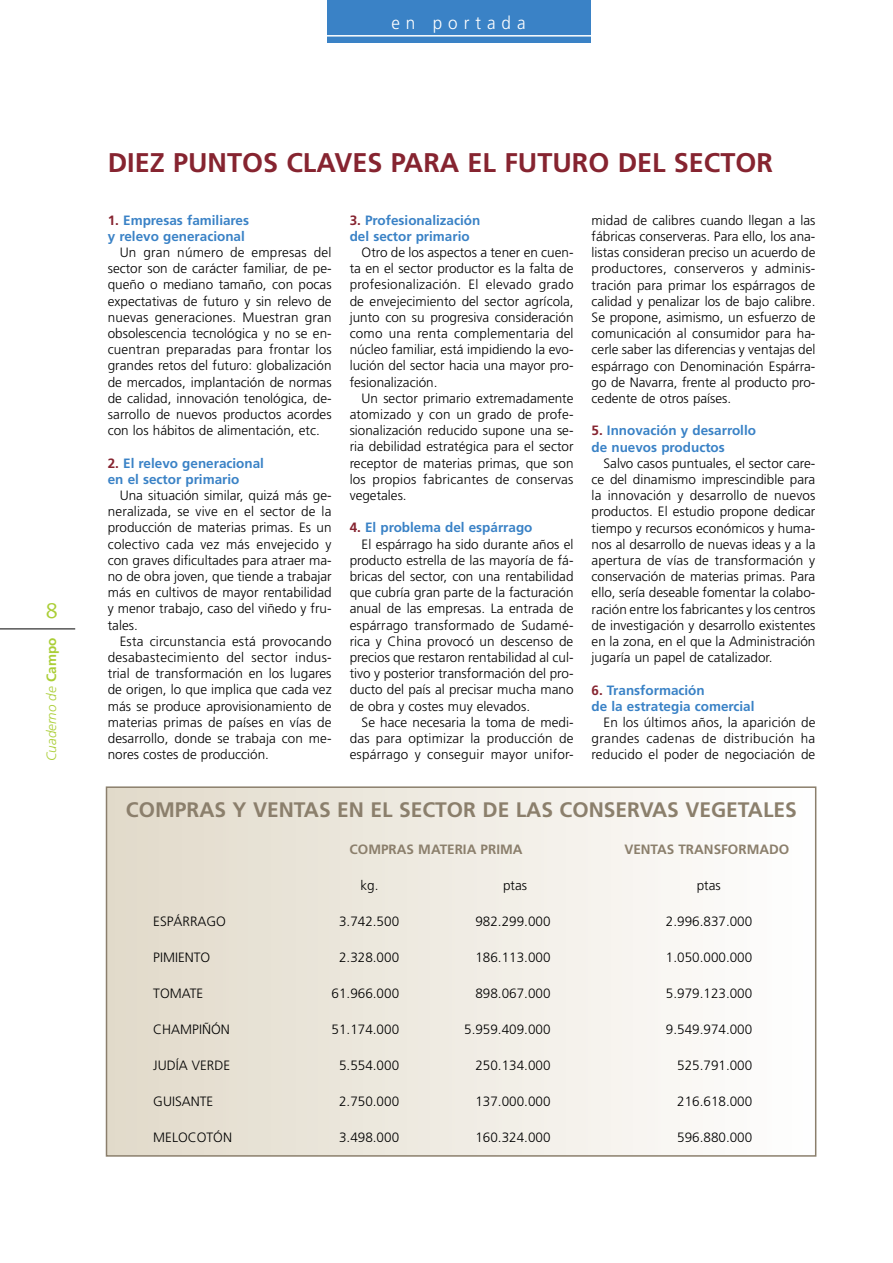
<style>
.page{position:relative;width:893px;height:1263px;background:#fff}
.page>*{position:absolute;margin:0;border:0;box-sizing:border-box;transform-origin:0 0}
.t1{font:700 27px "Frutiger";color:#862430}
.t2{font:22.5px "Meta Caps";color:#aace36}
.t3{font:700 21px "Frutiger";color:#8b7f6c}
.t4{font:300 18px "Frutiger";letter-spacing:.35em;color:#fff;scale:.95 1}
.t5{font:300 13.5px/16.2px "Frutiger";color:#000;text-align:justify}
.t6{font:700 13.5px/16.2px "Frutiger";color:#3a82c6}
.t7{font:700 13.5px "Frutiger";color:#8b7f6c}
.t8{font:italic 300 13.5px "Frutiger";color:#aace36}
.s1{font-weight:700;font-style:normal}
.s2{color:#862430}
</style>
<div class="page">
<div style="left:106px;top:787px;width:710px;height:369px;background:linear-gradient(to right,#e1daca,#fffefe)"></div>
<div style="left:106px;top:786px;width:710px;height:371px;border:2px solid #8b7f6c"></div>
<hr style="left:0;top:628px;width:75px;height:1px;background:#000">
<div style="left:327px;top:0;width:263px;height:43px;background:#3a82c6"></div>
<hr style="left:317px;top:35px;width:283px;height:2px;background:#fff">
<h2 class="t2" style="left:46px;top:597px;width:14px">8</h2>
<p class="t8" style="left:44px;top:761px;width:125px;rotate:-90deg">Cuaderno de <span class="s1">Campo</span></p>
<h3 class="t4" style="left:391px;top:13px;width:143px">en portada</h3>
<h1 class="t1" style="left:108px;top:147px;width:667px">DIEZ PUNTOS CLAVES PARA EL FUTURO DEL SECTOR</h1>
<p class="t6" style="left:108px;top:212px;width:143px"><span class="s2">1.</span> Empresas familiares y relevo generacional</p>
<p class="t5" style="left:108px;top:244px;width:225px;text-indent:12px">Un gran número de empresas del sector son de carácter familiar, de pe&shy;queño o mediano tamaño, con pocas expectativas de futuro y sin relevo de nuevas generaciones. Muestran gran obsolescencia tecnológica y no se en&shy;cuentran preparadas para frontar los grandes retos del futuro: globalización de mercados, implantación de normas de calidad, innovación tenológica, de&shy;sarrollo de nuevos productos acordes con los hábitos de alimentación, etc.</p>
<p class="t6" style="left:108px;top:455px;width:158px"><span class="s2">2.</span> El relevo generacional en el sector primario</p>
<p class="t5" style="left:108px;top:487px;width:225px;text-indent:12px">Una situación similar, quizá más ge&shy;neralizada, se vive en el sector de la producción de materias primas. Es un colectivo cada vez más envejecido y con graves dificultades para atraer ma&shy;no de obra joven, que tiende a trabajar más en cultivos de mayor rentabilidad y menor trabajo, caso del viñedo y fru&shy;tales.</p>
<p class="t5" style="left:108px;top:633px;width:225px;text-indent:12px">Esta circunstancia está provocando desabastecimiento del sector indus&shy;trial de transformación en los lugares de origen, lo que implica que cada vez más se produce aprovisionamiento de materias primas de países en vías de desarrollo, donde se trabaja con me&shy;nores costes de producción.</p>
<p class="t6" style="left:350px;top:212px;width:132px"><span class="s2">3.</span> Profesionalización del sector primario</p>
<p class="t5" style="left:350px;top:244px;width:226px;text-indent:12px">Otro de los aspectos a tener en cuen&shy;ta en el sector productor es la falta de profesionalización. El elevado grado de envejecimiento del sector agrícola, junto con su progresiva consideración como una renta complementaria del núcleo familiar, está impidiendo la evo&shy;lución del sector hacia una mayor pro&shy;fesionalización.</p>
<p class="t5" style="left:350px;top:390px;width:225px;text-indent:12px">Un sector primario extremadamente atomizado y con un grado de profe&shy;sionalización reducido supone una se&shy;ria debilidad estratégica para el sector receptor de materias primas, que son los propios fabricantes de conservas vegetales.</p>
<p class="t6" style="left:350px;top:519px;width:184px"><span class="s2">4.</span> El problema del espárrago</p>
<p class="t5" style="left:362px;top:536px;width:213px">El espárrago ha sido durante años el</p>
<p class="t5" style="left:350px;top:552px;width:225px">producto estrella de las mayoría de fá-</p>
<p class="t5" style="left:350px;top:568px;width:225px">bricas del sector, con una rentabilidad</p>
<p class="t5" style="left:350px;top:584px;width:225px">que cubría gran parte de la facturación</p>
<p class="t5" style="left:350px;top:601px;width:225px">anual de las empresas. La entrada de</p>
<p class="t5" style="left:350px;top:617px;width:225px">espárrago transformado de Sudamé-</p>
<p class="t5" style="left:350px;top:633px;width:225px">rica y China provocó un descenso de</p>
<p class="t5" style="left:350px;top:649px;width:225px">precios que restaron rentabilidad al cul-</p>
<p class="t5" style="left:350px;top:665px;width:225px">tivo y posterior transformación del pro-</p>
<p class="t5" style="left:350px;top:682px;width:225px">ducto del país al precisar mucha mano</p>
<p class="t5" style="left:350px;top:698px;width:182px">de obra y costes muy elevados.</p>
<p class="t5" style="left:362px;top:714px;width:213px">Se hace necesaria la toma de medi-</p>
<p class="t5" style="left:350px;top:730px;width:225px">das para optimizar la producción de</p>
<p class="t5" style="left:350px;top:746px;width:225px">espárrago y conseguir mayor unifor-</p>
<p class="t5" style="left:592px;top:212px;width:225px">midad de calibres cuando llegan a las fábricas conserveras. Para ello, los ana&shy;listas consideran preciso un acuerdo de productores, conserveros y adminis&shy;tración para primar los espárragos de calidad y penalizar los de bajo calibre.<br>Se propone, asimismo, un esfuerzo de comunicación al consumidor para ha&shy;cerle saber las diferencias y ventajas del espárrago con Denominación Espárra&shy;go de Navarra, frente al producto pro&shy;cedente de otros países.</p>
<p class="t6" style="left:592px;top:422px;width:166px"><span class="s2">5.</span> Innovación y desarrollo de nuevos productos</p>
<p class="t5" style="left:592px;top:455px;width:225px;text-indent:12px">Salvo casos puntuales, el sector care&shy;ce del dinamismo imprescindible para la innovación y desarrollo de nuevos productos. El estudio propone dedicar tiempo y recursos económicos y huma&shy;nos al desarrollo de nuevas ideas y a la apertura de vías de transformación y conservación de materias primas. Para ello, sería deseable fomentar la colabo&shy;ración entre los fabricantes y los centros de investigación y desarrollo existentes en la zona, en el que la Administración jugaría un papel de catalizador.</p>
<p class="t6" style="left:592px;top:682px;width:164px"><span class="s2">6.</span> Transformación<br>de la estrategia comercial</p>
<p class="t5" style="left:592px;top:714px;width:225px;text-indent:12px">En los últimos años, la aparición de grandes cadenas de distribución ha reducido el poder de negociación de</p>
<h3 class="t3" style="left:126px;top:797px;width:673px">COMPRAS Y VENTAS EN EL SECTOR DE LAS CONSERVAS VEGETALES</h3>
<p class="t7" style="left:350px;top:841px;width:174px">COMPRAS MATERIA PRIMA</p>
<p class="t7" style="left:624px;top:841px;width:167px">VENTAS TRANSFORMADO</p>
<p class="t5" style="left:360px;top:877px;width:20px">kg.</p>
<p class="t5" style="left:503px;top:877px;width:26px">ptas</p>
<p class="t5" style="left:697px;top:877px;width:26px">ptas</p>
<p class="t5" style="left:153px;top:913px;width:74px">ESPÁRRAGO</p>
<p class="t5" style="left:339px;top:913px;width:62px">3.742.500</p>
<p class="t5" style="left:475px;top:913px;width:77px">982.299.000</p>
<p class="t5" style="left:666px;top:913px;width:88px">2.996.837.000</p>
<p class="t5" style="left:153px;top:949px;width:58px">PIMIENTO</p>
<p class="t5" style="left:339px;top:949px;width:62px">2.328.000</p>
<p class="t5" style="left:475px;top:949px;width:77px">186.113.000</p>
<p class="t5" style="left:666px;top:949px;width:88px">1.050.000.000</p>
<p class="t5" style="left:153px;top:985px;width:52px">TOMATE</p>
<p class="t5" style="left:332px;top:985px;width:69px">61.966.000</p>
<p class="t5" style="left:475px;top:985px;width:77px">898.067.000</p>
<p class="t5" style="left:666px;top:985px;width:88px">5.979.123.000</p>
<p class="t5" style="left:153px;top:1021px;width:78px">CHAMPIÑÓN</p>
<p class="t5" style="left:332px;top:1021px;width:69px">51.174.000</p>
<p class="t5" style="left:464px;top:1021px;width:88px">5.959.409.000</p>
<p class="t5" style="left:666px;top:1021px;width:88px">9.549.974.000</p>
<p class="t5" style="left:153px;top:1057px;width:78px">JUDÍA VERDE</p>
<p class="t5" style="left:339px;top:1057px;width:62px">5.554.000</p>
<p class="t5" style="left:475px;top:1057px;width:77px">250.134.000</p>
<p class="t5" style="left:677px;top:1057px;width:77px">525.791.000</p>
<p class="t5" style="left:153px;top:1093px;width:62px">GUISANTE</p>
<p class="t5" style="left:339px;top:1093px;width:62px">2.750.000</p>
<p class="t5" style="left:475px;top:1093px;width:77px">137.000.000</p>
<p class="t5" style="left:677px;top:1093px;width:77px">216.618.000</p>
<p class="t5" style="left:153px;top:1129px;width:80px">MELOCOTÓN</p>
<p class="t5" style="left:339px;top:1129px;width:62px">3.498.000</p>
<p class="t5" style="left:475px;top:1129px;width:77px">160.324.000</p>
<p class="t5" style="left:677px;top:1129px;width:77px">596.880.000</p>
</div>
